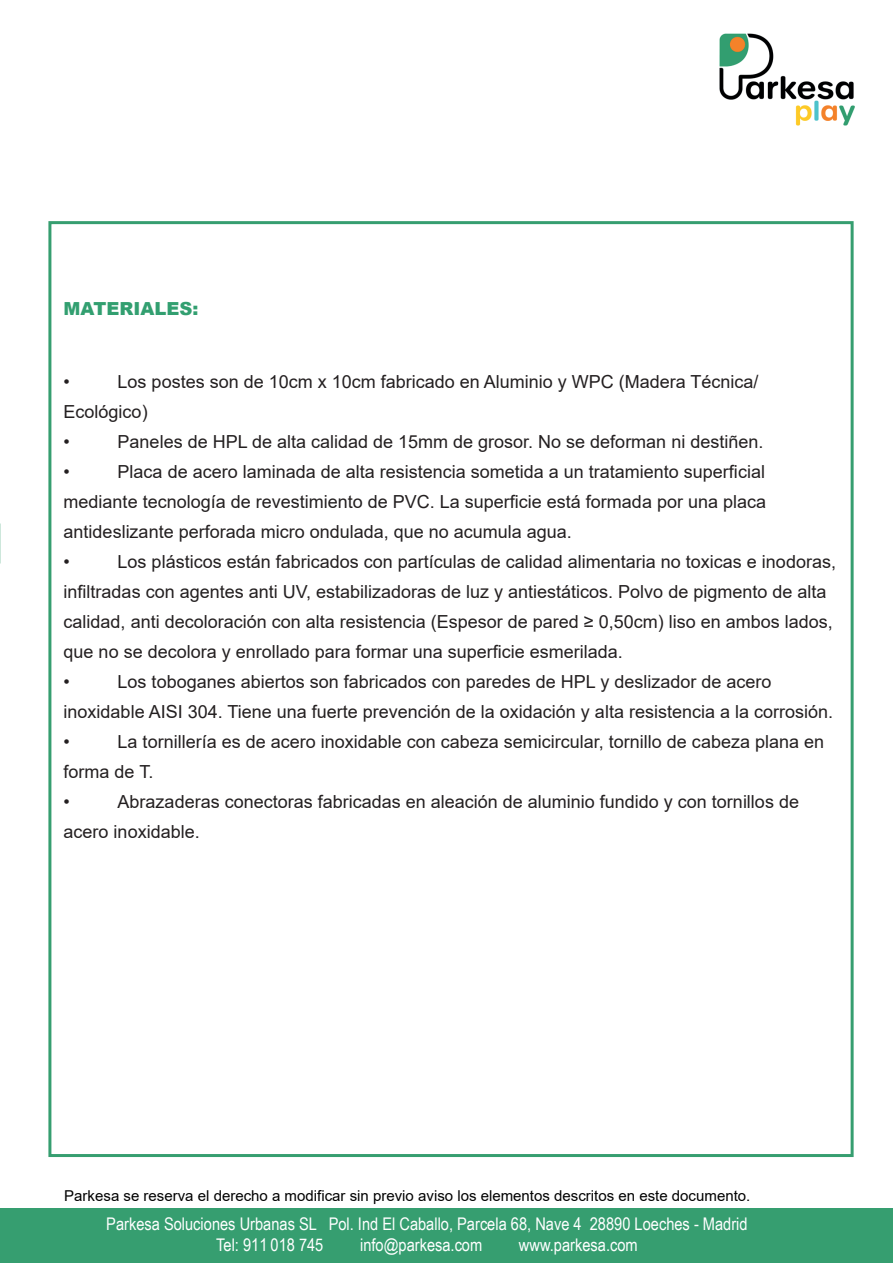
<style>
.page{position:relative;width:893px;height:1263px;background:#fff}
.page>*{position:absolute;margin:0;border:0;box-sizing:border-box;transform-origin:0 0}
.t1{font:18px/30px "Arial";color:#231f20}
.t2{font:900 18px "Arial";color:#329f70}
.t3{font:17.4px/21.6px "Arial Narrow";color:#fff}
.t4{font:15px "Arial";color:#000001}
</style>
<div class="page">
<div style="left:0;top:1209px;width:893px;height:54px;background:#369e70"></div>
<img style="left:719px;top:33px;width:136px;height:93px">
<p class="t2" style="left:64px;top:296px;width:136px">MATERIALES:</p>
<p class="t1" style="left:64px;top:367px;width:696px;text-indent:54px">Los postes son de 10cm x 10cm fabricado en Aluminio y WPC (Madera Técnica/<br>Ecológico)<br>•</p>
<p class="t1" style="left:64px;top:367px;width:8px">•</p>
<p class="t1" style="left:118px;top:427px;width:647px">Paneles de HPL de alta calidad de 15mm de grosor. No se deforman ni destiñen.</p>
<p class="t1" style="left:64px;top:457px;width:704px;text-indent:54px">Placa de acero laminada de alta resistencia sometida a un tratamiento superficial mediante tecnología de revestimiento de PVC. La superficie está formada por una placa antideslizante perforada micro ondulada, que no acumula agua.<br>•</p>
<p class="t1" style="left:64px;top:457px;width:8px">•</p>
<p class="t1" style="left:64px;top:547px;width:774px;text-indent:54px">Los plásticos están fabricados con partículas de calidad alimentaria no toxicas e inodoras, infiltradas con agentes anti UV, estabilizadoras de luz y antiestáticos. Polvo de pigmento de alta calidad, anti decoloración con alta resistencia (Espesor de pared ≥ 0,50cm) liso en ambos lados, que no se decolora y enrollado para formar una superficie esmerilada.<br>•</p>
<p class="t1" style="left:64px;top:667px;width:771px;text-indent:54px">Los toboganes abiertos son fabricados con paredes de HPL y deslizador de acero inoxidable AISI 304. Tiene una fuerte prevención de la oxidación y alta resistencia a la corrosión. •</p>
<p class="t1" style="left:64px;top:727px;width:762px;text-indent:54px">La tornillería es de acero inoxidable con cabeza semicircular, tornillo de cabeza plana en forma de T.<br>•</p>
<p class="t1" style="left:64px;top:787px;width:737px;text-indent:54px">Abrazaderas conectoras fabricadas en aleación de aluminio fundido y con tornillos de acero inoxidable.</p>
<p class="t4" style="left:64px;top:1185px;width:688px">Parkesa se reserva el derecho a modificar sin previo aviso los elementos descritos en este documento.</p>
<p class="t3" style="left:216px;top:1212px;width:533px;text-indent:-110px">Parkesa Soluciones Urbanas SL Pol. Ind El Caballo, Parcela 68, Nave 4 28890 Loeches - Madrid<br>Tel: 911 018 745</p>
<p class="t3" style="left:360px;top:1234px;width:124px">info@parkesa.com</p>
<p class="t3" style="left:519px;top:1234px;width:120px">www.parkesa.com</p>
</div>
